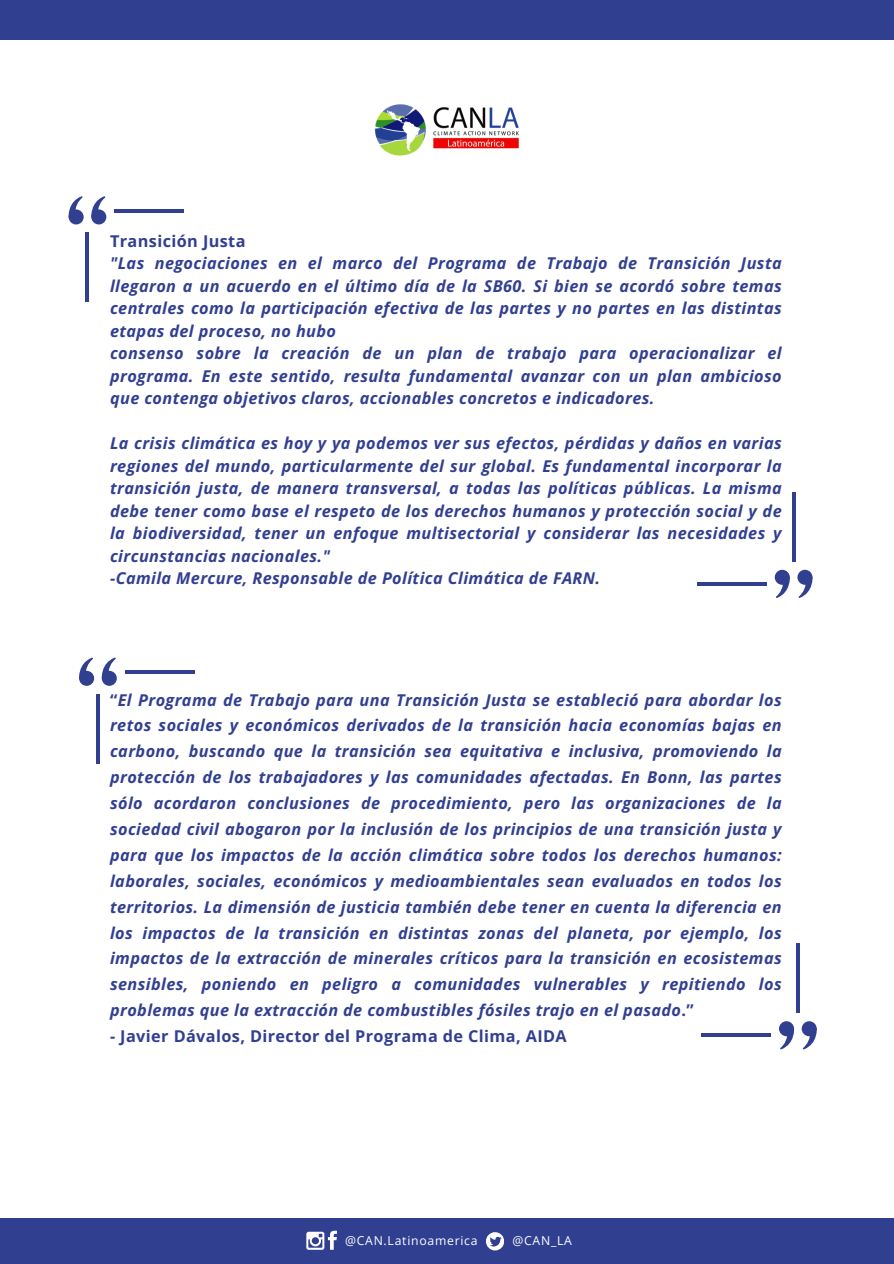
<style>
.page{position:relative;width:894px;height:1264px;background:#fff}
.page>*{position:absolute;margin:0;border:0;box-sizing:border-box;transform-origin:0 0}
.t1{font:italic 700 16.2px/22.5px "Open Sans";letter-spacing:.025em;color:#313f91}
.t2{font:700 16.2px "Open Sans";letter-spacing:.025em;color:#313f91}
.t3{font:12.3px "Open Sans";letter-spacing:.06em;color:#fff}
.s1{font-style:normal}
</style>
<div class="page">
<div style="left:0;top:0;width:893px;height:39px;background:#313f91"></div>
<div style="left:0;top:1218px;width:893px;height:45px;background:#313f91"></div>
<svg style="left:306px;top:1230px;width:31px;height:19px"></svg>
<svg style="left:486px;top:1232px;width:18px;height:18px"></svg>
<img style="left:374px;top:104px;width:145px;height:52px">
<div style="left:91px;top:209px;width:15px;height:15px;background:#313f91;border-radius:50%"></div>
<svg style="left:91px;top:196px;width:15px;height:26px"></svg>
<div style="left:69px;top:209px;width:15px;height:15px;background:#313f91;border-radius:50%"></div>
<svg style="left:68px;top:196px;width:15px;height:26px"></svg>
<hr style="left:86px;top:232px;width:3px;height:70px;background:#313f91">
<hr style="left:114px;top:209px;width:70px;height:3px;background:#313f91">
<svg style="left:778px;top:1021px;width:15px;height:15px"></svg>
<svg style="left:779px;top:1023px;width:16px;height:26px"></svg>
<svg style="left:801px;top:1021px;width:15px;height:15px"></svg>
<svg style="left:802px;top:1023px;width:15px;height:26px"></svg>
<svg style="left:796px;top:943px;width:3px;height:70px"></svg>
<hr style="left:701px;top:1033px;width:69px;height:3px;background:#313f91">
<div style="left:774px;top:570px;width:15px;height:15px;background:#313f91;border-radius:50%"></div>
<svg style="left:775px;top:572px;width:15px;height:26px"></svg>
<div style="left:797px;top:570px;width:15px;height:15px;background:#313f91;border-radius:50%"></div>
<svg style="left:797px;top:572px;width:16px;height:26px"></svg>
<svg style="left:792px;top:492px;width:3px;height:70px"></svg>
<svg style="left:697px;top:582px;width:69px;height:3px"></svg>
<svg style="left:102px;top:670px;width:15px;height:16px"></svg>
<svg style="left:101px;top:657px;width:15px;height:26px"></svg>
<svg style="left:79px;top:670px;width:15px;height:16px"></svg>
<svg style="left:79px;top:657px;width:14px;height:26px"></svg>
<hr style="left:96px;top:693px;width:4px;height:70px;background:#313f91">
<hr style="left:125px;top:670px;width:69px;height:4px;background:#313f91">
<h1 class="t1" style="left:110px;top:229px;width:673px"><span class="s1">Transición Justa<br></span>"Las negociaciones en el marco del Programa de Trabajo de Transición Justa llegaron a un acuerdo en el último día de la SB60. Si bien se acordó sobre temas centrales como la participación efectiva de las partes y no partes en las distintas etapas del proceso, no hubo<br>consenso sobre la creación de un plan de trabajo para operacionalizar el programa. En este sentido, resulta fundamental avanzar con un plan ambicioso que contenga objetivos claros, accionables concretos e indicadores.</h1>
<p class="t1" style="left:110px;top:431px;width:673px">La crisis climática es hoy y ya podemos ver sus efectos, pérdidas y daños en varias regiones del mundo, particularmente del sur global. Es fundamental incorporar la transición justa, de manera transversal, a todas las políticas públicas. La misma debe tener como base el respeto de los derechos humanos y protección social y de la biodiversidad, tener un enfoque multisectorial y considerar las necesidades y circunstancias nacionales."<br>-Camila Mercure, Responsable de Política Climática de FARN.</p>
<p class="t1" style="left:110px;top:686px;width:673px;line-height:26px;text-align:justify"><span class="s1">“</span>El Programa de Trabajo para una Transición Justa se estableció para abordar los retos sociales y económicos derivados de la transición hacia economías bajas en carbono, buscando que la transición sea equitativa e inclusiva, promoviendo la protección de los trabajadores y las comunidades afectadas. En Bonn, las partes sólo acordaron conclusiones de procedimiento, pero las organizaciones de la sociedad civil abogaron por la inclusión de los principios de una transición justa y para que los impactos de la acción climática sobre todos los derechos humanos: laborales, sociales, económicos y medioambientales sean evaluados en todos los territorios. La dimensión de justicia también debe tener en cuenta la diferencia en los impactos de la transición en distintas zonas del planeta, por ejemplo, los impactos de la extracción de minerales críticos para la transición en ecosistemas sensibles, poniendo en peligro a comunidades vulnerables y repitiendo los problemas que la extracción de combustibles fósiles trajo en el pasado<span class="s1">.”</span></p>
<p class="t2" style="left:110px;top:1024px;width:458px">- Javier Dávalos, Director del Programa de Clima, AIDA</p>
<p class="t3" style="left:345px;top:1231px;width:134px">@CAN.Latinoamerica</p>
<p class="t3" style="left:512px;top:1231px;width:61px">@CAN_LA</p>
</div>
